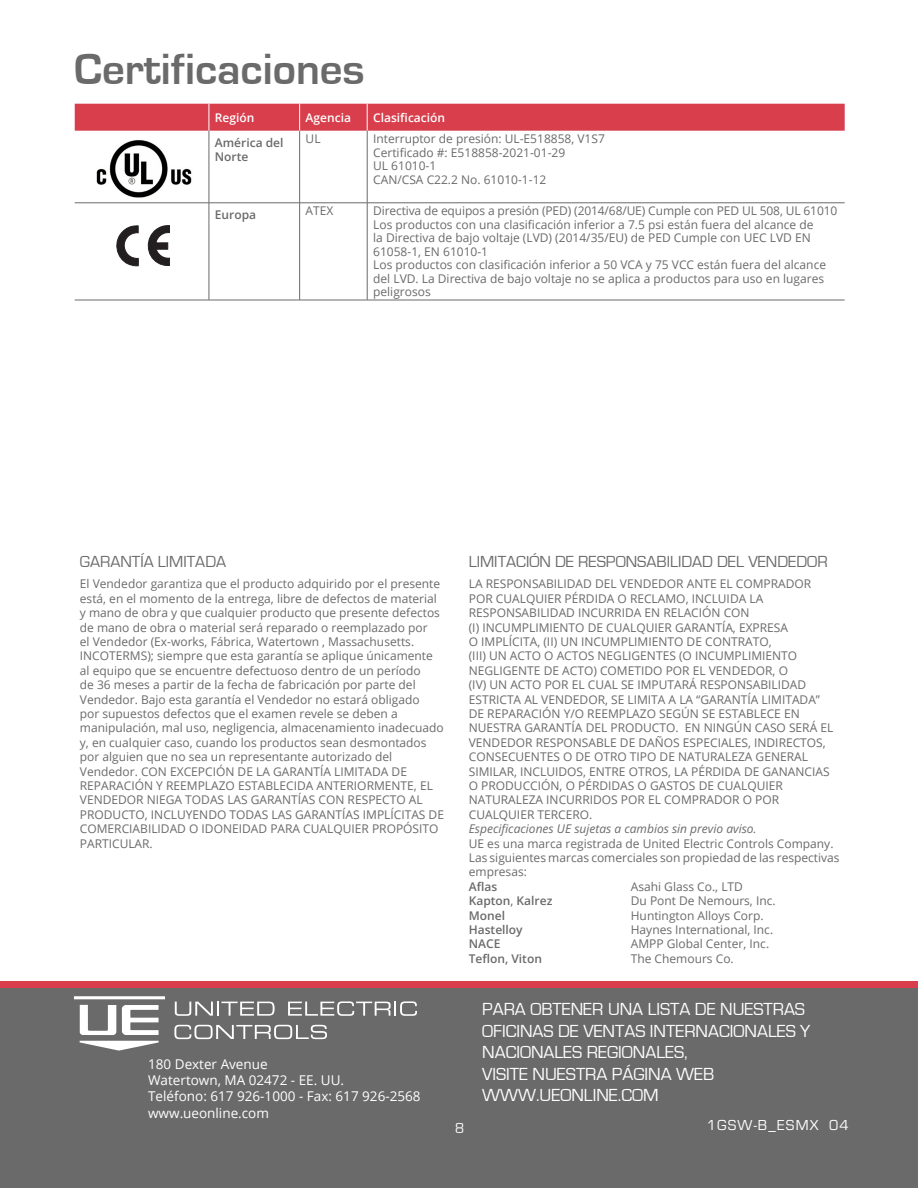
<style>
.page{position:relative;width:918px;height:1188px;background:#fff}
.page>*{position:absolute;margin:0;border:0;box-sizing:border-box;transform-origin:0 0}
.t1{font:700 45px "Eurostile";color:#696a69}
.Image_Captions{font:18px/21.6px "Eurostile";color:#fff}
.Image_Captions-2{font:16.5px "Eurostile";color:#696a69}
.t2{font:15px "Eurostile";letter-spacing:.075em;color:#fff}
.t3{font:15px "Eurostile";color:#fff}
.Body{font:13.5px/16.2px "Open Sans";color:#fff}
.Table_Disclaimers{font:12px/14.4px "Open Sans";color:#696a69}
.Table_Body_Small{font:12px/13.5px "Open Sans";color:#696a69}
.Table_Disclaimers-2{font:italic 12px "Open Sans";color:#696a69}
.Table_Disclaimers-3{font:600 12px "Open Sans";color:#696a69}
.Table_Header{font:600 12px "Open Sans";color:#fff}
.Table_Body_Small-2{font:600 12px/13.5px "Open Sans";color:#696a69}
.s1{font-weight:400}
</style>
<div class="page">
<div style="left:0;top:988px;width:918px;height:200px;background:#696a69"></div>
<div style="left:0;top:981px;width:918px;height:7px;background:#d83e4c"></div>
<hr style="left:74px;top:996px;width:91px;height:3px;background:#fff">
<svg style="left:80px;top:1005px;width:36px;height:30px"></svg>
<svg style="left:80px;top:1041px;width:79px;height:10px"></svg>
<svg style="left:122px;top:1005px;width:37px;height:30px"></svg>
<svg style="left:175px;top:1002px;width:100px;height:14px"></svg>
<svg style="left:288px;top:1001px;width:129px;height:15px"></svg>
<svg style="left:174px;top:1025px;width:153px;height:14px"></svg>
<div style="left:75px;top:104px;width:770px;height:27px;background:#d83e4c"></div>
<hr style="left:209px;top:131px;width:1px;height:72px;background:#696a69">
<hr style="left:299px;top:131px;width:1px;height:72px;background:#696a69">
<hr style="left:367px;top:131px;width:1px;height:72px;background:#696a69">
<hr style="left:75px;top:203px;width:134px;height:1px;background:#696a69">
<hr style="left:209px;top:203px;width:91px;height:1px;background:#696a69">
<hr style="left:209px;top:203px;width:1px;height:97px;background:#696a69">
<hr style="left:300px;top:203px;width:67px;height:1px;background:#696a69">
<hr style="left:299px;top:203px;width:1px;height:97px;background:#696a69">
<hr style="left:367px;top:203px;width:478px;height:1px;background:#696a69">
<hr style="left:367px;top:203px;width:1px;height:97px;background:#696a69">
<hr style="left:75px;top:300px;width:134px;height:1px;background:#696a69">
<hr style="left:209px;top:300px;width:91px;height:1px;background:#696a69">
<hr style="left:300px;top:300px;width:67px;height:1px;background:#696a69">
<hr style="left:367px;top:300px;width:478px;height:1px;background:#696a69">
<img style="left:96px;top:140px;width:96px;height:58px">
<svg style="left:147px;top:225px;width:23px;height:41px"></svg>
<svg style="left:117px;top:225px;width:22px;height:41px"></svg>
<h1 class="t1" style="left:74px;top:45px;width:292px">Certificaciones</h1>
<p class="Table_Header" style="left:215px;top:109px;width:41px">Región</p>
<p class="Table_Header" style="left:306px;top:109px;width:47px">Agencia</p>
<p class="Table_Header" style="left:373px;top:109px;width:73px">Clasificación</p>
<p class="Table_Body_Small-2" style="left:215px;top:136px;width:70px">América del<br>Norte</p>
<p class="Table_Body_Small" style="left:306px;top:132px;width:16px">UL</p>
<p class="Table_Body_Small" style="left:373px;top:132px;width:233px">Interruptor de presión: UL-E518858, V1S7</p>
<p class="Table_Body_Small" style="left:373px;top:145px;width:194px">Certificado #: E518858-2021-01-29</p>
<p class="Table_Body_Small" style="left:373px;top:159px;width:65px">UL 61010-1</p>
<p class="Table_Body_Small" style="left:373px;top:172px;width:175px">CAN/CSA C22.2 No. 61010-1-12</p>
<p class="Table_Body_Small-2" style="left:215px;top:208px;width:43px">Europa</p>
<p class="Table_Body_Small" style="left:306px;top:204px;width:29px">ATEX</p>
<p class="Table_Body_Small" style="left:373px;top:204px;width:466px">Directiva de equipos a presión (PED) (2014/68/UE) Cumple con PED UL 508, UL 61010</p>
<p class="Table_Body_Small" style="left:373px;top:218px;width:442px">Los productos con una clasificación inferior a 7.5 psi están fuera del alcance de la Directiva de bajo voltaje (LVD) (2014/35/EU) de PED Cumple con UEC LVD EN<br>61058-1, EN 61010-1</p>
<p class="Table_Body_Small" style="left:373px;top:258px;width:454px">Los productos con clasificación inferior a 50 VCA y 75 VCC están fuera del alcance del LVD. La Directiva de bajo voltaje no se aplica a productos para uso en lugares peligrosos</p>
<p class="Image_Captions-2" style="left:80px;top:553px;width:148px">GARANTÍA LIMITADA</p>
<p class="Table_Disclaimers" style="left:80px;top:577px;width:366px">El Vendedor garantiza que el producto adquirido por el presente está, en el momento de la entrega, libre de defectos de material y mano de obra y que cualquier producto que presente defectos de mano de obra o material será reparado o reemplazado por<br>el Vendedor (Ex-works, Fábrica, Watertown , Massachusetts.<br>INCOTERMS); siempre que esta garantía se aplique únicamente al equipo que se encuentre defectuoso dentro de un período<br>de 36 meses a partir de la fecha de fabricación por parte del Vendedor. Bajo esta garantía el Vendedor no estará obligado<br>por supuestos defectos que el examen revele se deben a manipulación, mal uso, negligencia, almacenamiento inadecuado y, en cualquier caso, cuando los productos sean desmontados por alguien que no sea un representante autorizado del Vendedor. CON EXCEPCIÓN DE LA GARANTÍA LIMITADA DE REPARACIÓN Y REEMPLAZO ESTABLECIDA ANTERIORMENTE, EL VENDEDOR NIEGA TODAS LAS GARANTÍAS CON RESPECTO AL PRODUCTO, INCLUYENDO TODAS LAS GARANTÍAS IMPLÍCITAS DE COMERCIABILIDAD O IDONEIDAD PARA CUALQUIER PROPÓSITO PARTICULAR.</p>
<p class="Image_Captions-2" style="left:469px;top:553px;width:360px">LIMITACIÓN DE RESPONSABILIDAD DEL VENDEDOR</p>
<p class="Table_Disclaimers" style="left:469px;top:577px;width:366px">LA RESPONSABILIDAD DEL VENDEDOR ANTE EL COMPRADOR POR CUALQUIER PÉRDIDA O RECLAMO, INCLUIDA LA RESPONSABILIDAD INCURRIDA EN RELACIÓN CON<br>(I) INCUMPLIMIENTO DE CUALQUIER GARANTÍA, EXPRESA<br>O IMPLÍCITA, (II) UN INCUMPLIMIENTO DE CONTRATO,<br>(III) UN ACTO O ACTOS NEGLIGENTES (O INCUMPLIMIENTO NEGLIGENTE DE ACTO) COMETIDO POR EL VENDEDOR, O<br>(IV) UN ACTO POR EL CUAL SE IMPUTARÁ RESPONSABILIDAD ESTRICTA AL VENDEDOR, SE LIMITA A LA “GARANTÍA LIMITADA” DE REPARACIÓN Y/O REEMPLAZO SEGÚN SE ESTABLECE EN NUESTRA GARANTÍA DEL PRODUCTO. EN NINGÚN CASO SERÁ EL VENDEDOR RESPONSABLE DE DAÑOS ESPECIALES, INDIRECTOS, CONSECUENTES O DE OTRO TIPO DE NATURALEZA GENERAL SIMILAR, INCLUIDOS, ENTRE OTROS, LA PÉRDIDA DE GANANCIAS O PRODUCCIÓN, O PÉRDIDAS O GASTOS DE CUALQUIER NATURALEZA INCURRIDOS POR EL COMPRADOR O POR CUALQUIER TERCERO.</p>
<p class="Table_Disclaimers-2" style="left:469px;top:821px;width:289px">Especificaciones UE sujetas a cambios sin previo aviso.</p>
<p class="Table_Disclaimers" style="left:469px;top:836px;width:366px">UE es una marca registrada de United Electric Controls Company.</p>
<p class="Table_Disclaimers" style="left:469px;top:850px;width:372px">Las siguientes marcas comerciales son propiedad de las respectivas empresas:</p>
<p class="Table_Disclaimers-3" style="left:469px;top:878px;width:30px">Aflas</p>
<p class="Table_Disclaimers" style="left:631px;top:879px;width:114px">Asahi Glass Co., LTD</p>
<p class="Table_Disclaimers-3" style="left:469px;top:893px;width:85px">Kapton<span class="s1">,</span> Kalrez</p>
<p class="Table_Disclaimers" style="left:631px;top:893px;width:146px">Du Pont De Nemours, Inc.</p>
<p class="Table_Disclaimers-3" style="left:469px;top:907px;width:38px">Monel</p>
<p class="Table_Disclaimers" style="left:631px;top:908px;width:134px">Huntington Alloys Corp.</p>
<p class="Table_Disclaimers-3" style="left:469px;top:921px;width:55px">Hastelloy</p>
<p class="Table_Disclaimers" style="left:631px;top:922px;width:144px">Haynes International, Inc.</p>
<p class="Table_Disclaimers-3" style="left:469px;top:936px;width:33px">NACE</p>
<p class="Table_Disclaimers" style="left:631px;top:937px;width:140px">AMPP Global Center, Inc.</p>
<p class="Table_Disclaimers-3" style="left:469px;top:950px;width:75px">Teflon, Viton</p>
<p class="Table_Disclaimers" style="left:631px;top:951px;width:105px">The Chemours Co.</p>
<p class="Body" style="left:148px;top:1056px;width:197px">180 Dexter Avenue<br>Watertown, MA 02472 - EE. UU.</p>
<p class="Body" style="left:148px;top:1088px;width:274px">Teléfono: 617 926-1000 - Fax: 617 926-2568</p>
<p class="Body" style="left:148px;top:1104px;width:122px">www.ueonline.com</p>
<p class="Image_Captions" style="left:482px;top:999px;width:330px">PARA OBTENER UNA LISTA DE NUESTRAS<br>OFICINAS DE VENTAS INTERNACIONALES Y<br>NACIONALES REGIONALES,<br>VISITE NUESTRA PÁGINA WEB</p>
<p class="Image_Captions" style="left:482px;top:1085px;width:178px">WWW.UEONLINE.COM</p>
<p class="t3" style="left:455px;top:1120px;width:11px">8</p>
<p class="t2" style="left:707px;top:1115px;width:143px">1GSW-B_ESMX 04</p>
</div>
